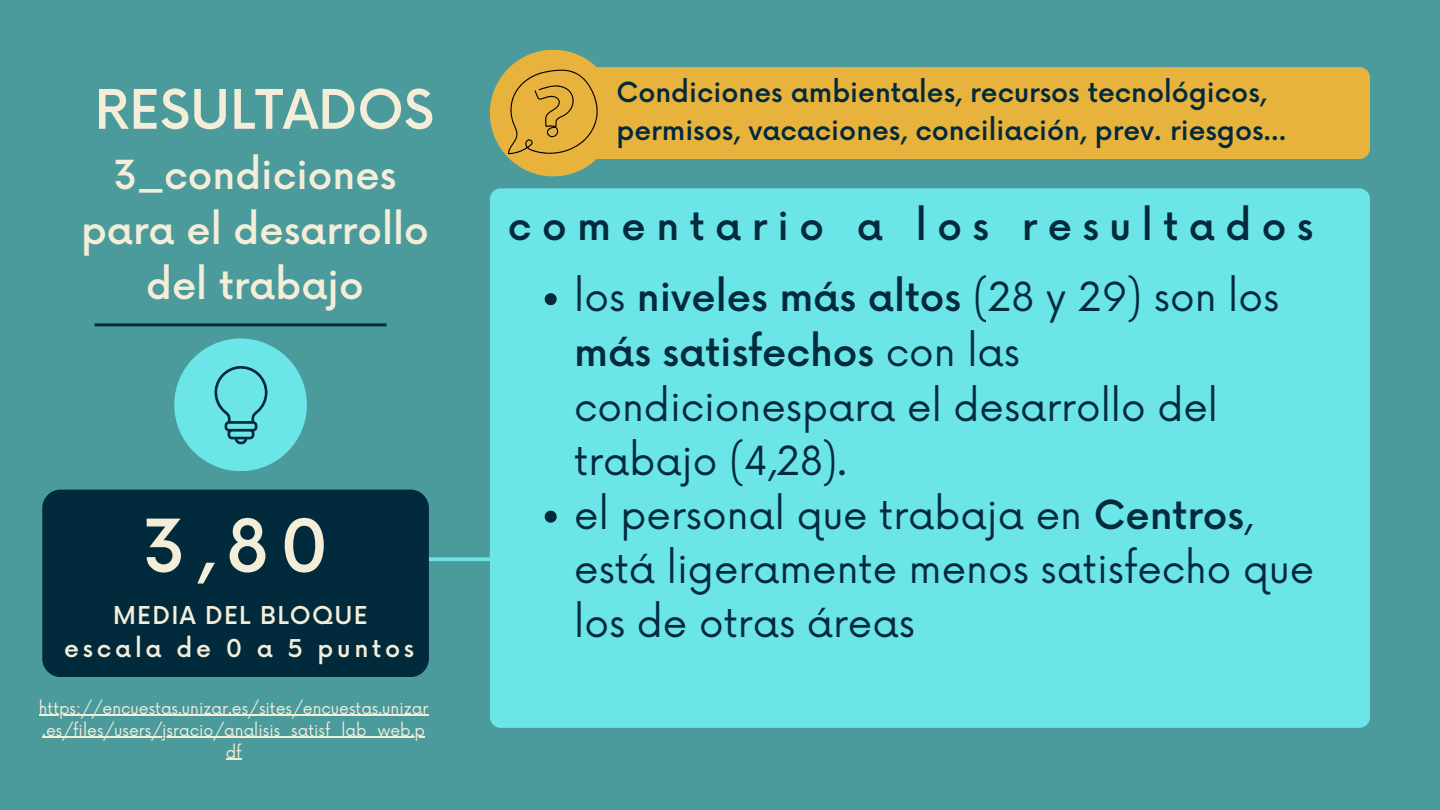
<style>
.page{position:relative;width:1440px;height:810px;background:#4b9b9d}
.page>*{position:absolute;margin:0;border:0;box-sizing:border-box;transform-origin:0 0}
.t1{font:500 71px "Now";color:#f4edd8}
.t2{font:500 53.1px "Now";color:#f4edd8}
.t3{font:39px/54.3px "Now";color:#022a3d}
.t4{font:500 39px/71.2px "Now";letter-spacing:.27em;color:#022a3d}
.t5{font:500 39px/54.8px "Now";color:#f4edd8;text-align:center}
.t6{font:500 27px/38.2px "Now";color:#022a3d}
.t7{font:500 24px/33px "Now";letter-spacing:.105em;color:#f4edd8;text-align:center}
.t8{font:15.8px/22px "Now";color:#f4edd8;text-align:center}
.s1{font-weight:400}
.s2{font-weight:500}
</style>
<div class="page">
<div style="left:490px;top:188px;width:880px;height:540px;background:#6ce5e8;border-radius:11px"></div>
<svg style="left:545px;top:293px;width:12px;height:12px"></svg>
<svg style="left:545px;top:511px;width:12px;height:12px"></svg>
<div style="left:174px;top:338px;width:133px;height:133px;background:#6ce5e8;border-radius:50%"></div>
<hr style="left:95px;top:323px;width:291px;height:3px;background:#022a3d">
<svg style="left:429px;top:557px;width:61px;height:4px"></svg>
<div style="left:42px;top:490px;width:387px;height:187px;background:#022a3d;border-radius:19px"></div>
<div style="left:490px;top:50px;width:126px;height:126px;background:#e8b33c;border-radius:50%"></div>
<div style="left:576px;top:67px;width:794px;height:92px;background:#e8b33c;border-radius:11px"></div>
<svg style="left:508px;top:69px;width:90px;height:85px"></svg>
<hr style="left:39px;top:715px;width:389px;height:1px;background:#f4edd8">
<hr style="left:42px;top:737px;width:383px;height:1px;background:#f4edd8">
<svg style="left:226px;top:759px;width:16px;height:1px"></svg>
<svg style="left:214px;top:366px;width:54px;height:78px"></svg>
<h2 class="t2" style="left:95px;top:81px;width:341px">RESULTADOS</h2>
<p class="t5" style="left:81px;top:150px;width:349px">3_condiciones para el desarrollo del trabajo</p>
<h1 class="t1" style="left:142px;top:508px;width:188px">3,80</h1>
<p class="t7" style="left:64px;top:601px;width:351px">MEDIA DEL BLOQUE escala de 0 a 5 puntos</p>
<p class="t8" style="left:39px;top:698px;width:391px">https://encuestas.unizar.es/sites/encuestas.unizar .es/files/users/jsracio/analisis_satisf_lab_web.p df</p>
<p class="t6" style="left:616px;top:75px;width:672px">Condiciones ambientales, recursos tecnológicos, permisos, vacaciones, conciliación, prev. riesgos...</p>
<p class="t4" style="left:574px;top:193px;width:741px;text-indent:-66px">comentario a los resultados <span class="s1">los</span> niveles más altos <span class="s1">(28 y 29) son los</span></p>
<p class="t3" style="left:574px;top:327px;width:741px"><span class="s2">más satisfechos</span> con las condicionespara el desarrollo del trabajo (4,28).<br>el personal que trabaja en <span class="s2">Centros</span>, está ligeramente menos satisfecho que los de otras áreas</p>
</div>
